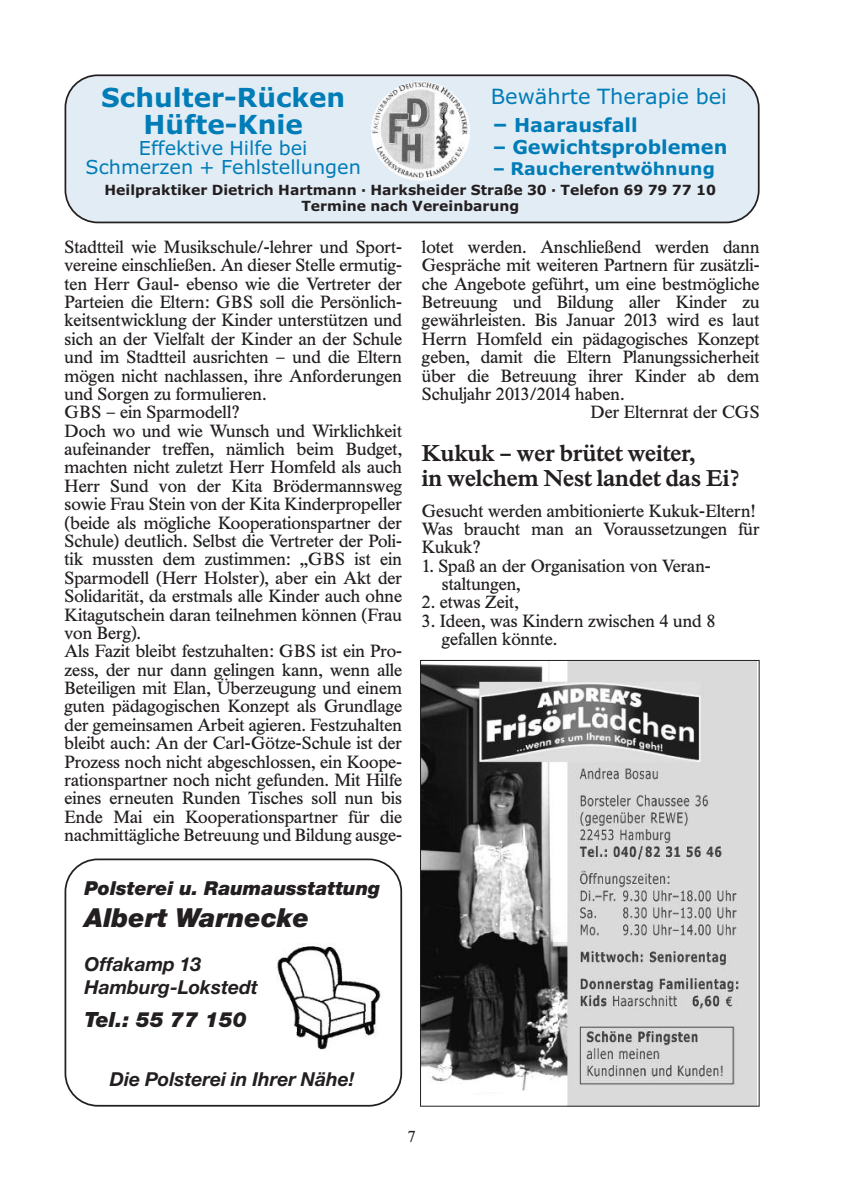
<style>
.page{position:relative;width:844px;height:1191px;background:#fff}
.page>*{position:absolute;margin:0;border:0;box-sizing:border-box;transform-origin:0 0}
.t1{font:700 26.25px/26.2px "Verdana";color:#007cb7;text-align:center}
.t2{font:italic 900 26.25px "Helvetica Neue";color:#231f20}
.t3{font:600 22.75px/24.5px "Times BQ";color:#231f20}
.t4{font:21px "Verdana";color:#007cb7}
.t5{font:italic 900 21px "Helvetica Neue";color:#231f20}
.t6{font:italic 700 19.25px/22.8px "Helvetica Neue";color:#231f20}
.t7{font:19.25px/19.2px "Verdana";color:#007cb7;text-align:center}
.t8{font:700 19.25px "Verdana";color:#007cb7}
.t9{font:italic 900 19.25px "Helvetica Neue";color:#231f20}
.t10{font:17.5px/18.4px "Times BQ";color:#231f20}
.t11{font:700 17.5px "Verdana";color:#007cb7}
.t12{font:15.75px "Times BQ";color:#231f20}
.t13{font:14px/16.6px "Verdana Bold OTF";color:#231f20;text-align:center}
.s1{font-size:21px}
</style>
<div class="page">
<div style="left:64px;top:74px;width:695px;height:149px;background:#e2ecf5"></div>
<img style="left:371px;top:81px;width:99px;height:99px;border-radius:50%">
<img style="left:422px;top:662px;width:334px;height:442px">
<div style="left:420px;top:660px;width:339px;height:446px;border:1px solid #231f20"></div>
<svg style="left:64px;top:858px;width:338px;height:248px"></svg>
<img style="left:270px;top:936px;width:116px;height:117px">
<h1 class="t1" style="left:101px;top:85px;width:245px">Schulter-Rücken<br>Hüfte-Knie</h1>
<p class="t7" style="left:86px;top:138px;width:277px">Effektive Hilfe bei<br>Schmerzen + Fehlstellungen</p>
<p class="t4" style="left:490px;top:84px;width:238px">Bewährte Therapie bei</p>
<p class="t8" style="left:492px;top:114px;width:146px"><span class="s1">–</span> Haarausfall</p>
<p class="t8" style="left:492px;top:136px;width:236px">– Gewichtsproblemen</p>
<p class="t11" style="left:492px;top:159px;width:224px">– Raucherentwöhnung</p>
<p class="t13" style="left:105px;top:181px;width:612px">Heilpraktiker Dietrich Hartmann · Harksheider Straße 30 · Telefon 69 79 77 10<br>Termine nach Vereinbarung</p>
<p class="t10" style="left:64px;top:238px;width:339px">Stadtteil wie Musikschule/-lehrer und Sport&shy;vereine einschließen. An dieser Stelle ermutig&shy;ten Herr Gaul- ebenso wie die Vertreter der Parteien die Eltern: GBS soll die Persönlich&shy;keitsentwicklung der Kinder unterstützen und sich an der Vielfalt der Kinder an der Schule und im Stadtteil ausrichten – und die Eltern mögen nicht nachlassen, ihre Anforderungen und Sorgen zu formulieren.<br>GBS – ein Sparmodell?<br>Doch wo und wie Wunsch und Wirklichkeit aufeinander treffen, nämlich beim Budget, machten nicht zuletzt Herr Homfeld als auch Herr Sund von der Kita Brödermannsweg sowie Frau Stein von der Kita Kinderpropeller (beide als mögliche Kooperationspartner der Schule) deutlich. Selbst die Vertreter der Poli&shy;tik mussten dem zustimmen: „GBS ist ein Sparmodell (Herr Holster), aber ein Akt der Solidarität, da erstmals alle Kinder auch ohne Kitagutschein daran teilnehmen können (Frau von Berg).<br>Als Fazit bleibt festzuhalten: GBS ist ein Pro&shy;zess, der nur dann gelingen kann, wenn alle Beteiligen mit Elan, Überzeugung und einem guten pädagogischen Konzept als Grundlage der gemeinsamen Arbeit agieren. Festzuhalten bleibt auch: An der Carl-Götze-Schule ist der Prozess noch nicht abgeschlossen, ein Koope&shy;rationspartner noch nicht gefunden. Mit Hilfe eines erneuten Runden Tisches soll nun bis Ende Mai ein Kooperationspartner für die nachmittägliche Betreuung und Bildung ausge-</p>
<p class="t9" style="left:84px;top:881px;width:297px">Polsterei u. Raumausstattung</p>
<h1 class="t2" style="left:84px;top:907px;width:226px">Albert Warnecke</h1>
<p class="t6" style="left:84px;top:954px;width:175px">Offakamp 13<br>Hamburg-Lokstedt</p>
<p class="t5" style="left:84px;top:1011px;width:164px">Tel.: 55 77 150</p>
<p class="t6" style="left:110px;top:1069px;width:246px">Die Polsterei in Ihrer Nähe!</p>
<p class="t10" style="left:422px;top:238px;width:339px">lotet werden. Anschließend werden dann</p>
<p class="t10" style="left:422px;top:256px;width:339px">Gespräche mit weiteren Partnern für zusätzli-</p>
<p class="t10" style="left:422px;top:274px;width:339px">che Angebote geführt, um eine bestmögliche</p>
<p class="t10" style="left:422px;top:293px;width:339px">Betreuung und Bildung aller Kinder zu</p>
<p class="t10" style="left:422px;top:311px;width:339px">gewährleisten. Bis Januar 2013 wird es laut</p>
<p class="t10" style="left:422px;top:330px;width:339px">Herrn Homfeld ein pädagogisches Konzept</p>
<p class="t10" style="left:422px;top:348px;width:339px">geben, damit die Eltern Planungssicherheit</p>
<p class="t10" style="left:422px;top:366px;width:339px">über die Betreuung ihrer Kinder ab dem</p>
<p class="t10" style="left:422px;top:385px;width:204px">Schuljahr 2013/2014 haben.</p>
<p class="t10" style="left:590px;top:403px;width:170px">Der Elternrat der CGS</p>
<h2 class="t3" style="left:422px;top:441px;width:319px">Kukuk – wer brütet weiter,<br>in welchem Nest landet das Ei?</h2>
<p class="t10" style="left:422px;top:501px;width:339px">Gesucht werden ambitionierte Kukuk-Eltern!<br>Was braucht man an Voraussetzungen für<br>Kukuk?</p>
<p class="t10" style="left:441px;top:556px;width:270px;text-indent:-20px">1. Spaß an der Organisation von Veran&shy;staltungen,</p>
<p class="t10" style="left:422px;top:593px;width:98px">2. etwas Zeit,</p>
<p class="t10" style="left:441px;top:611px;width:275px;text-indent:-20px">3. Ideen, was Kindern zwischen 4 und 8 gefallen könnte.</p>
<p class="t12" style="left:408px;top:1127px;width:10px">7</p>
</div>
